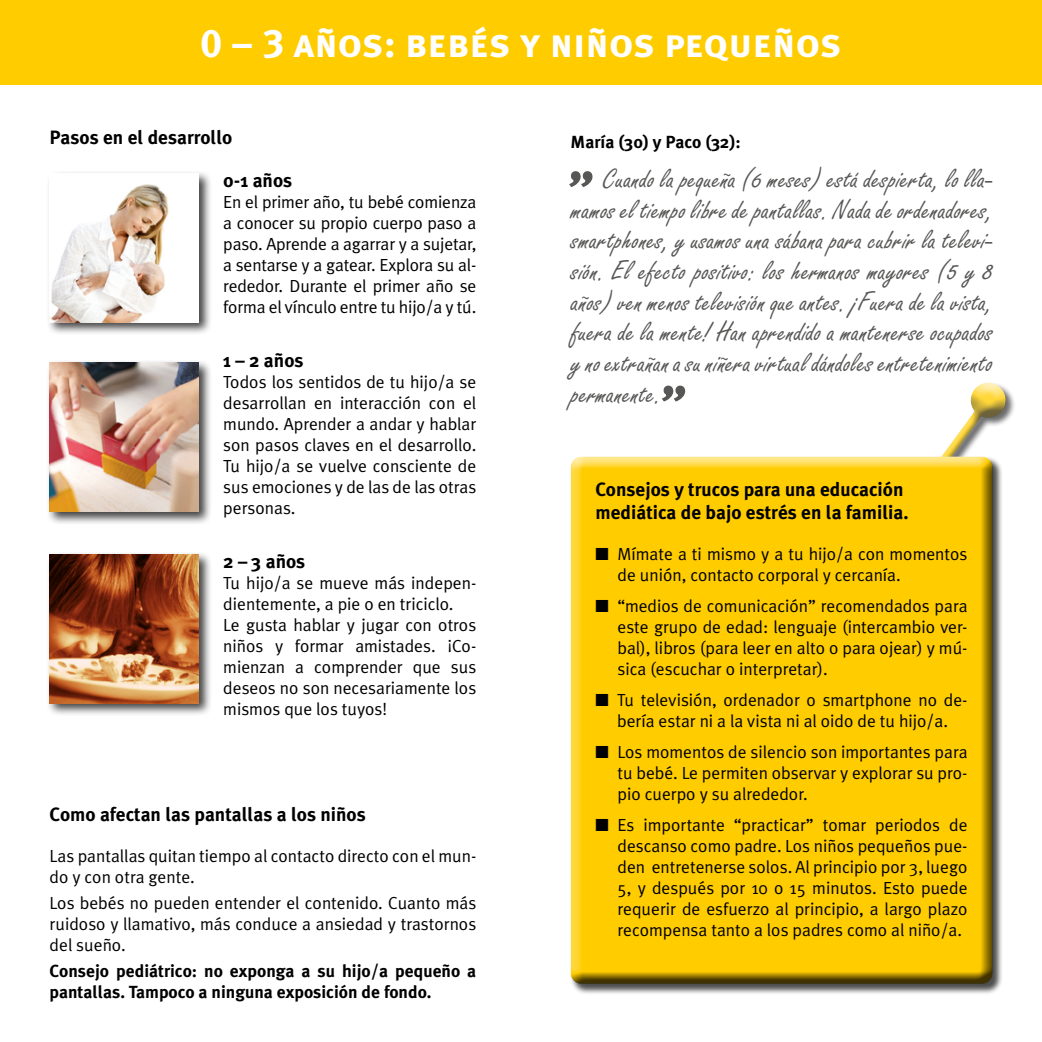
<style>
.page{position:relative;width:1042px;height:1042px;background:#fff}
.page>*{position:absolute;margin:0;border:0;box-sizing:border-box;transform-origin:0 0}
.t1{font:40.25px "Meta Plus Bold Caps";color:#fff}
.t2{font:28px/30.6px "Freestyle Script";letter-spacing:.01em;color:#575756;text-align:justify}
.t3{font:700 19.25px/23.1px "Meta Plus";color:#000}
.t4{font:17.5px/21px "Meta Plus Normal";color:#000;text-align:justify}
.t5{font:700 17.5px/21px "Meta Plus";color:#000}
</style>
<div class="page">
<div style="left:0;top:0;width:521px;height:84px;background:#fc0"></div>
<div style="left:47px;top:170px;width:165px;height:166px;background:#000;opacity:.75"></div>
<img style="left:50px;top:173px;width:148px;height:149px">
<div style="left:47px;top:359px;width:165px;height:166px;background:#000;opacity:.75"></div>
<img style="left:50px;top:362px;width:148px;height:149px">
<div style="left:47px;top:551px;width:165px;height:166px;background:#000;opacity:.75"></div>
<img style="left:50px;top:554px;width:148px;height:149px">
<svg style="left:942px;top:382px;width:72px;height:73px"></svg>
<div style="left:521px;top:0;width:521px;height:84px;background:#fc0"></div>
<hr style="left:1041px;top:0;width:1px;height:84px;background:#f18f00">
<div style="left:570px;top:456px;width:433px;height:538px;background:#000;opacity:.7"></div>
<div style="left:569px;top:458px;width:425px;height:526px;background:#000;opacity:.75"></div>
<p class="t1" style="left:200px;top:20px;width:643px">0 – 3 años: bebés y niños pequeños</p>
<p class="t3" style="left:50px;top:126px;width:184px">Pasos en el desarrollo</p>
<p class="t3" style="left:223px;top:169px;width:70px">0-1 años</p>
<p class="t4" style="left:223px;top:191px;width:254px">En el primer año, tu bebé comienza a conocer su propio cuerpo paso a paso. Aprende a agarrar y a sujetar, a sentarse y a gatear. Explora su al&shy;rededor. Durante el primer año se forma el vínculo entre tu hijo/a y tú.</p>
<p class="t3" style="left:223px;top:349px;width:82px">1 – 2 años</p>
<p class="t4" style="left:223px;top:371px;width:254px">Todos los sentidos de tu hijo/a se desarrollan en interacción con el mundo. Aprender a andar y hablar son pasos claves en el desarrollo.<br>Tu hijo/a se vuelve consciente de sus emociones y de las de las otras personas.</p>
<p class="t3" style="left:223px;top:550px;width:84px">2 – 3 años</p>
<p class="t4" style="left:223px;top:572px;width:254px;text-align:left">Tu hijo/a se mueve más indepen&shy;dientemente, a pie o en triciclo.<br>Le gusta hablar y jugar con otros niños y formar amistades. ¡Co&shy;mienzan a comprender que sus deseos no son necesariamente los mismos que los tuyos!</p>
<p class="t3" style="left:50px;top:803px;width:318px">Como afectan las pantallas a los niños</p>
<p class="t4" style="left:50px;top:845px;width:428px">Las pantallas quitan tiempo al contacto directo con el mun&shy;do y con otra gente.</p>
<p class="t4" style="left:50px;top:892px;width:428px">Los bebés no pueden entender el contenido. Cuanto más ruidoso y llamativo, más conduce a ansiedad y trastornos del sueño.</p>
<p class="t5" style="left:50px;top:960px;width:428px">Consejo pediátrico: no exponga a su hijo/a pequeño a pantallas. Tampoco a ninguna exposición de fondo.</p>
<p class="t5" style="left:570px;top:131px;width:172px">María (30) y Paco (32):</p>
<p class="t2" style="left:570px;top:164px;width:423px"><sup>„</sup> Cuando la pequeña (6 meses) está despierta, lo lla&shy;mamos el tiempo libre de pantallas. Nada de ordenadores, smartphones, y usamos una sábana para cubrir la televi&shy;sión. El efecto positivo: los hermanos mayores (5 y 8 años) ven menos televisión que antes. ¡Fuera de la vista, fuera de la mente! Han aprendido a mantenerse ocupados y no extrañan a su niñera virtual dándoles entretenimiento permanente.<sup>„</sup></p>
<p class="t3" style="left:595px;top:478px;width:315px">Consejos y trucos para una educación mediática de bajo estrés en la familia.</p>
<p class="t4" style="left:617px;top:543px;width:351px;text-indent:-22px">■ Mímate a ti mismo y a tu hijo/a con momentos de unión, contacto corporal y cercanía.</p>
<p class="t4" style="left:617px;top:595px;width:351px;text-indent:-22px">■ “medios de comunicación” recomendados para este grupo de edad: lenguaje (intercambio ver&shy;bal), libros (para leer en alto o para ojear) y mú&shy;sica (escuchar o interpretar).</p>
<p class="t4" style="left:595px;top:689px;width:374px;text-align:center">■ Tu televisión, ordenador o smartphone no de&shy;bería estar ni a la vista ni al oido de tu hijo/a.</p>
<p class="t4" style="left:617px;top:741px;width:351px;text-indent:-22px">■ Los momentos de silencio son importantes para tu bebé. Le permiten observar y explorar su pro&shy;pio cuerpo y su alrededor.</p>
<p class="t4" style="left:617px;top:814px;width:351px;text-indent:-22px">■ Es importante “practicar” tomar periodos de descanso como padre. Los niños pequeños pue&shy;den entretenerse solos. Al principio por 3, luego 5, y después por 10 o 15 minutos. Esto puede requerir de esfuerzo al principio, a largo plazo recompensa tanto a los padres como al niño/a.</p>
</div>
